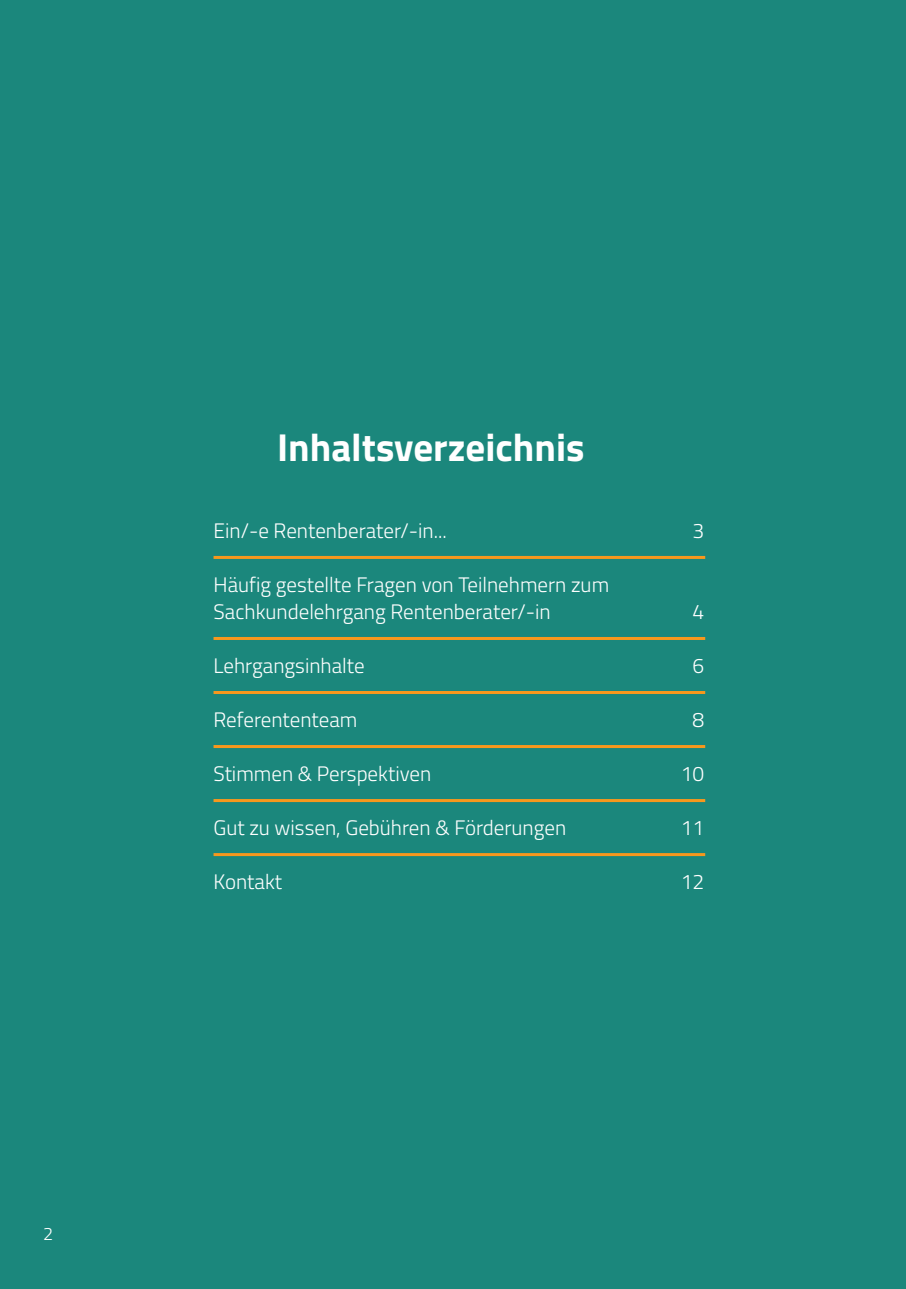
<style>
.page{position:relative;width:906px;height:1289px;background:#fff}
.page>*{position:absolute;margin:0;border:0;box-sizing:border-box;transform-origin:0 0}
.t1{font:700 39px "Titillium Web";color:#fff}
.t2{font:300 21px/27px "Titillium Web";color:#fff}
.t3{font:300 18px "Titillium Web";color:#fff}
</style>
<div class="page">
<div style="left:0;top:0;width:906px;height:1288px;background:#1b877c"></div>
<hr style="left:213px;top:556px;width:492px;height:3px;background:#f7981d">
<hr style="left:213px;top:637px;width:492px;height:3px;background:#f7981d">
<hr style="left:213px;top:691px;width:492px;height:3px;background:#f7981d">
<hr style="left:213px;top:745px;width:492px;height:3px;background:#f7981d">
<hr style="left:213px;top:799px;width:492px;height:3px;background:#f7981d">
<hr style="left:213px;top:853px;width:492px;height:3px;background:#f7981d">
<p class="t3" style="left:43px;top:1221px;width:12px">2</p>
<h1 class="t1" style="left:277px;top:417px;width:309px">Inhaltsverzeichnis</h1>
<p class="t2" style="left:213px;top:516px;width:235px">Ein/-e Rentenberater/-in...</p>
<p class="t2" style="left:692px;top:516px;width:13px">3</p>
<p class="t2" style="left:213px;top:570px;width:397px">Häufig gestellte Fragen von Teilnehmern zum<br>Sachkundelehrgang Rentenberater/-in</p>
<p class="t2" style="left:692px;top:597px;width:13px">4</p>
<p class="t2" style="left:213px;top:651px;width:153px">Lehrgangsinhalte</p>
<p class="t2" style="left:692px;top:651px;width:13px">6</p>
<p class="t2" style="left:213px;top:705px;width:145px">Referententeam</p>
<p class="t2" style="left:692px;top:705px;width:13px">8</p>
<p class="t2" style="left:213px;top:759px;width:219px">Stimmen &amp; Perspektiven</p>
<p class="t2" style="left:680px;top:759px;width:25px">10</p>
<p class="t2" style="left:213px;top:813px;width:354px">Gut zu wissen, Gebühren &amp; Förderungen</p>
<p class="t2" style="left:680px;top:813px;width:25px">11</p>
<p class="t2" style="left:213px;top:867px;width:70px">Kontakt</p>
<p class="t2" style="left:680px;top:867px;width:25px">12</p>
</div>
